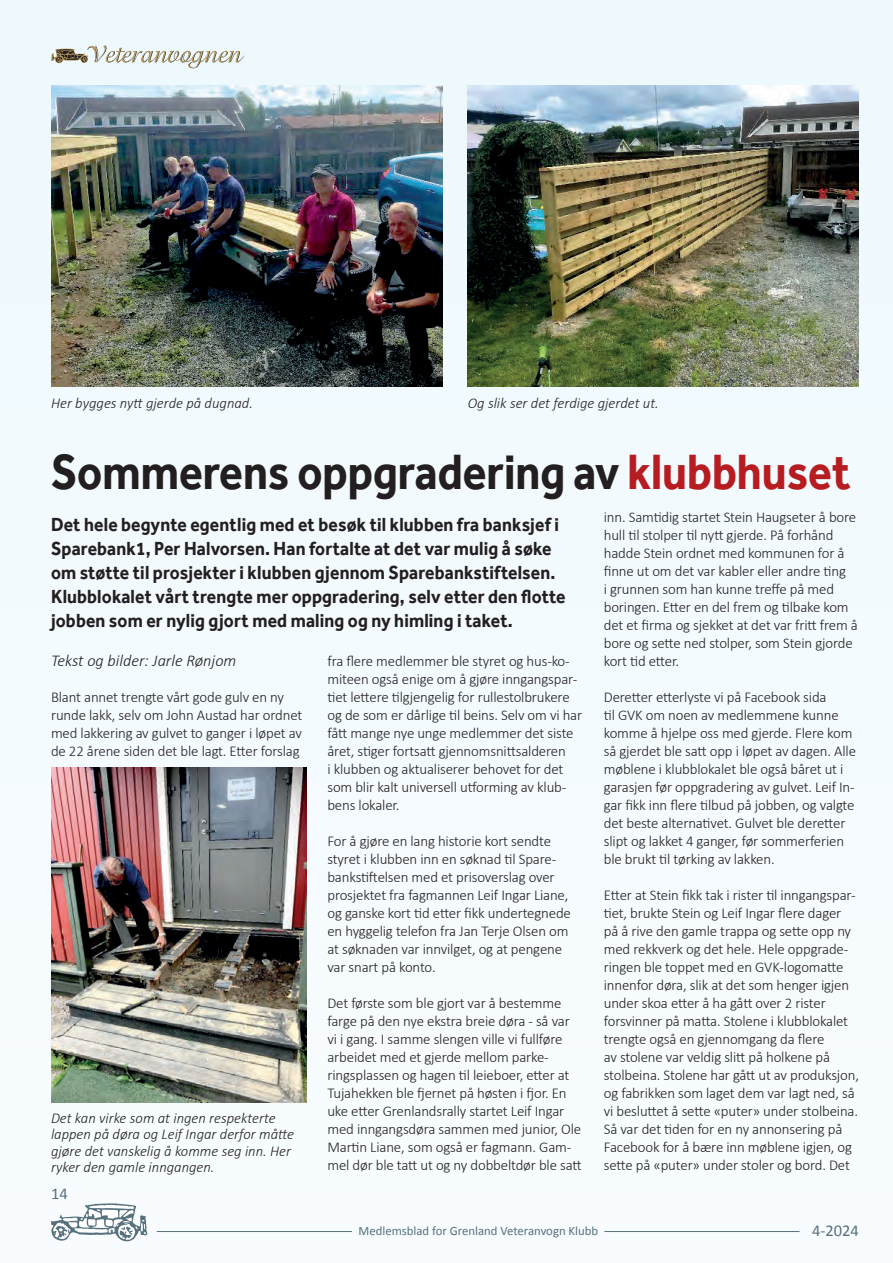
<style>
.page{position:relative;width:893px;height:1263px;background:#f4fbfe}
.page>*{position:absolute;margin:0;border:0;box-sizing:border-box;transform-origin:0 0}
.t1{font:700 51px "Effra";color:#231f20;scale:.87 1}
.t2{font:700 19.5px/24px "Effra";letter-spacing:.01em;color:#231f20;scale:.9 1}
.t3{font:italic 300 16.5px "Calibri";color:#231f20}
.t4{font:16.5px "Calibri";color:#56717d}
.t5{font:300 15px/18px "Calibri";letter-spacing:-.01em;color:#231f20}
.t6{font:italic 300 15px/16.5px "Calibri";color:#231f20}
.t7{font:12.75px "Calibri";color:#56717d}
.s1{color:#b61c20}
</style>
<div class="page">
<svg style="left:51px;top:45px;width:193px;height:23px"></svg>
<svg style="left:51px;top:1203px;width:96px;height:39px"></svg>
<hr style="left:157px;top:1231px;width:195px;height:1px;background:#56717d">
<hr style="left:604px;top:1231px;width:195px;height:1px;background:#56717d">
<img style="left:51px;top:85px;width:391px;height:302px">
<img style="left:468px;top:85px;width:391px;height:302px">
<img style="left:51px;top:767px;width:255px;height:336px">
<p class="t6" style="left:51px;top:395px;width:203px">Her bygges nytt gjerde på dugnad.</p>
<p class="t6" style="left:468px;top:395px;width:193px">Og slik ser det ferdige gjerdet ut.</p>
<h1 class="t1" style="left:51px;top:442px;width:920px">Sommerens oppgradering av <span class="s1">klubbhuset</span></h1>
<p class="t2" style="left:51px;top:512px;width:573px">Det hele begynte egentlig med et besøk til klubben fra banksjef i Sparebank1, Per Halvorsen. Han fortalte at det var mulig å søke om støtte til prosjekter i klubben gjennom Sparebankstiftelsen.<br>Klubblokalet vårt trengte mer oppgradering, selv etter den flotte jobben som er nylig gjort med maling og ny himling i taket.</p>
<p class="t5" style="left:604px;top:507px;width:256px">inn. Samtidig startet Stein Haugseter å bore hull til stolper til nytt gjerde. På forhånd hadde Stein ordnet med kommunen for å finne ut om det var kabler eller andre ting<br>i grunnen som han kunne treffe på med boringen. Etter en del frem og tilbake kom det et firma og sjekket at det var fritt frem å bore og sette ned stolper, som Stein gjorde kort tid etter.</p>
<p class="t5" style="left:604px;top:687px;width:254px">Deretter etterlyste vi på Facebook sida<br>til GVK om noen av medlemmene kunne komme å hjelpe oss med gjerde. Flere kom så gjerdet ble satt opp i løpet av dagen. Alle møblene i klubblokalet ble også båret ut i garasjen før oppgradering av gulvet. Leif In&shy;gar fikk inn flere tilbud på jobben, og valgte det beste alternativet. Gulvet ble deretter slipt og lakket 4 ganger, før sommerferien ble brukt til tørking av lakken.</p>
<p class="t5" style="left:604px;top:885px;width:257px">Etter at Stein fikk tak i rister til inngangspar&shy;tiet, brukte Stein og Leif Ingar flere dager på å rive den gamle trappa og sette opp ny med rekkverk og det hele. Hele oppgrade&shy;ringen ble toppet med en GVK-logomatte innenfor døra, slik at det som henger igjen under skoa etter å ha gått over 2 rister forsvinner på matta. Stolene i klubblokalet trengte også en gjennomgang da flere<br>av stolene var veldig slitt på holkene på stolbeina. Stolene har gått ut av produksjon, og fabrikken som laget dem var lagt ned, så vi besluttet å sette «puter» under stolbeina.<br>Så var det tiden for en ny annonsering på Facebook for å bære inn møblene igjen, og sette på «puter» under stoler og bord. Det</p>
<p class="t3" style="left:51px;top:650px;width:187px">Tekst og bilder: Jarle Rønjom</p>
<p class="t5" style="left:51px;top:687px;width:253px">Blant annet trengte vårt gode gulv en ny runde lakk, selv om John Austad har ordnet med lakkering av gulvet to ganger i løpet av de 22 årene siden det ble lagt. Etter forslag</p>
<p class="t5" style="left:327px;top:651px;width:256px">fra flere medlemmer ble styret og hus-ko&shy;miteen også enige om å gjøre inngangspar&shy;tiet lettere tilgjengelig for rullestolbrukere og de som er dårlige til beins. Selv om vi har fått mange nye unge medlemmer det siste året, stiger fortsatt gjennomsnittsalderen<br>i klubben og aktualiserer behovet for det som blir kalt universell utforming av klub&shy;bens lokaler.</p>
<p class="t5" style="left:327px;top:831px;width:245px">For å gjøre en lang historie kort sendte styret i klubben inn en søknad til Spare&shy;bankstiftelsen med et prisoverslag over prosjektet fra fagmannen Leif Ingar Liane, og ganske kort tid etter fikk undertegnede en hyggelig telefon fra Jan Terje Olsen om at søknaden var innvilget, og at pengene var snart på konto.</p>
<p class="t5" style="left:327px;top:993px;width:256px">Det første som ble gjort var å bestemme farge på den nye ekstra breie døra - så var vi i gang. I samme slengen ville vi fullføre arbeidet med et gjerde mellom parke&shy;ringsplassen og hagen til leieboer, etter at Tujahekken ble fjernet på høsten i fjor. En uke etter Grenlandsrally startet Leif Ingar med inngangsdøra sammen med junior, Ole Martin Liane, som også er fagmann. Gam&shy;mel dør ble tatt ut og ny dobbeltdør ble satt</p>
<p class="t6" style="left:51px;top:1109px;width:244px">Det kan virke som at ingen respekterte lappen på døra og Leif Ingar derfor måtte gjøre det vanskelig å komme seg inn. Her ryker den gamle inngangen.</p>
<p class="t4" style="left:51px;top:1183px;width:18px">14</p>
<p class="t7" style="left:358px;top:1222px;width:241px">Medlemsblad for Grenland Veteranvogn Klubb</p>
<p class="t4" style="left:812px;top:1220px;width:48px">4-2024</p>
</div>
